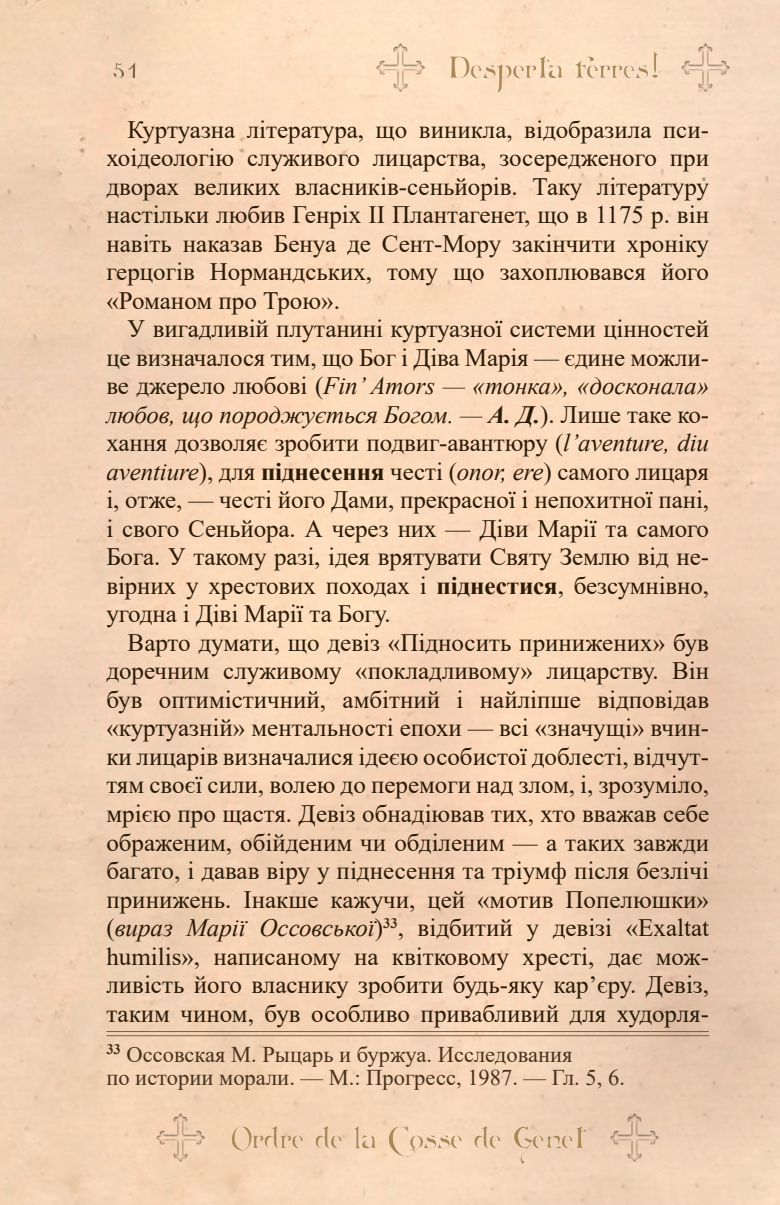
<style>
.page{position:relative;width:780px;height:1205px;background:#fff}
.page>*{position:absolute;margin:0;border:0;box-sizing:border-box;transform-origin:0 0}
.t1{font:35px "Acquest Script";color:#78603b}
.t2{font:30px "Arlekino";color:#ab8755}
.t3{font:25px/28.5px "Times New Roman";color:#2a1b08;text-align:justify}
.t4{font:22.5px/22.5px "Times New Roman";color:#48321d}
.s1{font-style:italic}
.s2{font-weight:700;font-style:italic}
.s3{font-weight:700}
</style>
<div class="page">
<div style="left:391px;top:6px;width:313px;height:97px;background:#fce0c2"></div>
<div style="left:74px;top:6px;width:147px;height:110px;background:#f7d7b9"></div>
<div style="left:86px;top:1117px;width:622px;height:78px;background:#f5d4b7"></div>
<img style="left:681px;top:43px;width:49px;height:49px">
<img style="left:609px;top:1113px;width:50px;height:49px">
<img style="left:156px;top:1113px;width:50px;height:49px">
<img style="left:376px;top:43px;width:49px;height:49px">
<hr style="left:106px;top:1031px;width:603px;height:1px;background:#78603b">
<hr style="left:106px;top:1035px;width:603px;height:1px;background:#78603b">
<h1 class="t1" style="left:113px;top:45px;width:25px">51</h1>
<p class="t2" style="left:448px;top:50px;width:212px">Desperta ferres!</p>
<p class="t3" style="left:106px;top:114px;width:604px;text-indent:21px">Куртуазна література, що виникла, відобразила пси&shy;хоідеологію служивого лицарства, зосередженого при дворах великих власників-сеньйорів. Таку літературу настільки любив Генріх II Плантагенет, що в 1175 р. він навіть наказав Бенуа де Сент-Мору закінчити хроніку герцогів Нормандських, тому що захоплювався його «Романом про Трою».</p>
<p class="t3" style="left:106px;top:314px;width:604px;text-indent:21px">У вигадливій плутанині куртуазної системи цінностей це визначалося тим, що Бог і Діва Марія — єдине можли&shy;ве джерело любові (<span class="s1">Fin’ Amors — «тонка», «досконала» любов, що породжується Богом. —</span> <span class="s2">А. Д.</span>). Лише таке ко&shy;хання дозволяє зробити подвиг-авантюру (<span class="s1">l’aventure, diu aventiure</span>), для <span class="s3">піднесення</span> честі (<span class="s1">onor, ere</span>) самого лицаря і, отже, — честі його Дами, прекрасної і непохитної пані, і свого Сеньйора. А через них — Діви Марії та самого Бога. У такому разі, ідея врятувати Святу Землю від не&shy;вірних у хрестових походах і <span class="s3">піднестися</span>, безсумнівно, угодна і Діві Марії та Богу.</p>
<p class="t3" style="left:106px;top:627px;width:604px;text-indent:21px">Варто думати, що девіз «Підносить принижених» був доречним служивому «покладливому» лицарству. Він був оптимістичний, амбітний і найліпше відповідав «куртуазній» ментальності епохи — всі «значущі» вчин&shy;ки лицарів визначалися ідеєю особистої доблесті, відчут&shy;тям своєї сили, волею до перемоги над злом, і, зрозуміло, мрією про щастя. Девіз обнадіював тих, хто вважав себе ображеним, обійденим чи обділеним — а таких завжди багато, і давав віру у піднесення та тріумф після безлічі принижень. Інакше кажучи, цей «мотив Попелюшки» (<span class="s1">вираз Марії Оссовської</span>)<sup>33</sup>, відбитий у девізі «Exaltat humilis», написаному на квітковому хресті, дає мож&shy;ливість його власнику зробити будь-яку кар’єру. Девіз, таким чином, був особливо привабливий для худорля-</p>
<p class="t4" style="left:106px;top:1042px;width:520px"><sup>33</sup> Оссовская М. Рыцарь и буржуа. Исследования<br>по истории морали. — М.: Прогресс, 1987. — Гл. 5, 6.</p>
<p class="t2" style="left:231px;top:1120px;width:354px">Ordre de la Cosse de Genet</p>
</div>
